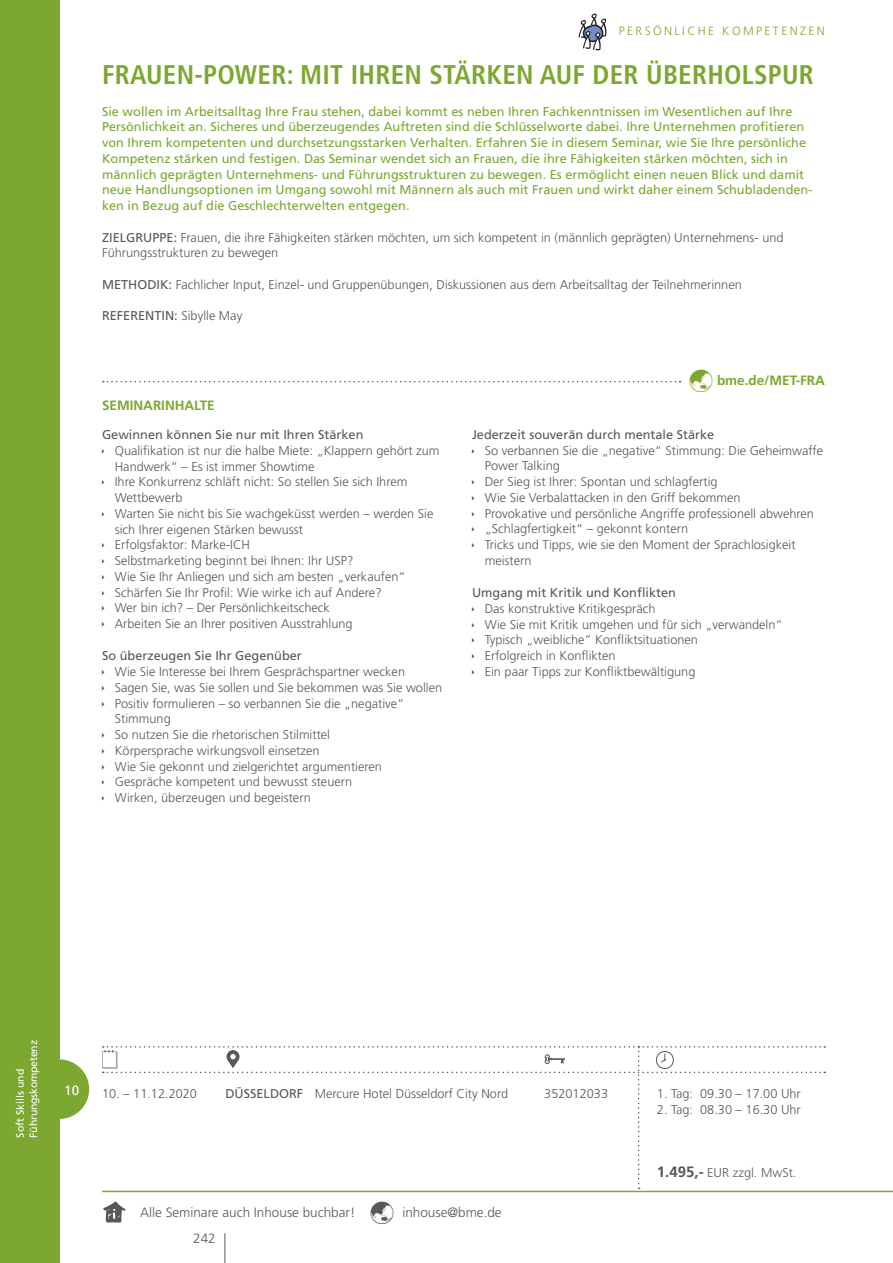
<style>
.page{position:relative;width:893px;height:1263px;background:#fff}
.page>*{position:absolute;margin:0;border:0;box-sizing:border-box;transform-origin:0 0}
.t1{font:700 condensed 27px "Frutiger LT Std";letter-spacing:.01em;color:#7ca830}
.t2{font:300 13.5px "Frutiger LT Std";color:#57585a}
.t3{font:700 13.5px "Frutiger LT Std";color:#7ca830}
.t4{font:13.5px "Frutiger LT Std";color:#fff}
.t5{font:300 12.75px/15.8px "Frutiger LT Std";color:#57585a}
.t6{font:12.75px/15.8px "Frutiger LT Std";color:#7ca830}
.t7{font:12.75px "Frutiger LT Std";color:#57585a}
.t8{font:300 12px "Frutiger LT Std";color:#7ca830}
.t9{font:10.5px/13.5px "Frutiger LT Std";letter-spacing:-.02em;color:#fff}
.s1{font-weight:400}
.s2{font-weight:700;font-size:15px}
</style>
<div class="page">
<hr style="left:224px;top:1233px;width:1px;height:30px;background:#57585a">
<svg style="left:102px;top:1046px;width:723px;height:143px"></svg>
<div style="left:30px;top:1059px;width:59px;height:60px;background:#7ca830;border-radius:50%"></div>
<div style="left:0;top:0;width:60px;height:1263px;background:#7ca830"></div>
<hr style="left:102px;top:1191px;width:791px;height:1px;background:#7ca830">
<svg style="left:103px;top:1201px;width:22px;height:21px"></svg>
<svg style="left:103px;top:381px;width:578px;height:1px"></svg>
<svg style="left:578px;top:13px;width:28px;height:37px"></svg>
<p class="t8" style="left:619px;top:24px;width:18px">Persönliche</p>
<p class="t8" style="left:722px;top:24px;width:11px">kompetenzen</p>
<h1 class="t1" style="left:102px;top:59px;width:29px">FRAUEN</h1>
<h1 class="t1" style="left:194px;top:59px;width:59px">-POWER</h1>
<h1 class="t1" style="left:287px;top:59px;width:29px">: MIT</h1>
<h1 class="t1" style="left:351px;top:59px;width:24px">IHREN</h1>
<h1 class="t1" style="left:429px;top:59px;width:58px">STÄRKEN</h1>
<h1 class="t1" style="left:540px;top:59px;width:16px">AUF</h1>
<h1 class="t1" style="left:593px;top:59px;width:16px">DER</h1>
<h1 class="t1" style="left:646px;top:59px;width:32px">ÜBERH</h1>
<h1 class="t1" style="left:724px;top:59px;width:60px">OLSPUR</h1>
<p class="t6" style="left:102px;top:103px;width:712px">Sie wollen im Arbeitsalltag I hre Frau stehen, dabei kommt es neben I hren Fachkenntnissen im Wesentlichen auf I hre Persönlichkeit an. Sicheres und überzeugendes Auftreten sind die Schlüsselworte dabei. I hre Unternehmen profitieren von I hrem kompetenten und durchsetzungsstarken Verhalten. Erfahren Sie in diesem Seminar, wie Sie I hre persönliche Kompetenz stärken und festigen. Das Seminar wendet sich an Frauen, die ihre Fähigkeiten stärken möchten, sich in männlich geprägten Unternehmens- und Führungsstrukturen zu bewegen. Es ermöglicht einen neuen Blick und damit neue Handlungsoptionen im Umgang sowohl mit Männern als auch mit Frauen und wirkt daher einem Schubladenden&shy;ken in Bezug auf die Geschlechterwelten entgegen.</p>
<p class="t7" style="left:102px;top:230px;width:20px">Zielgru</p>
<p class="t5" style="left:102px;top:229px;width:683px;text-indent:50px"><span class="s1">ppe :</span> Frauen, die ihre Fähigkeiten stärken möchten, um sich kompetent in (männlich geprägten) Unternehmens- und<br>Führungsstrukturen zu bewegen</p>
<p class="t7" style="left:102px;top:277px;width:22px">Method</p>
<p class="t5" style="left:157px;top:277px;width:587px"><span class="s1">ik:</span> Fachlicher Input, Einzel- und Gruppenübungen, Diskussionen aus dem Arbeitsalltag der Teilnehmerinnen</p>
<p class="t7" style="left:102px;top:308px;width:16px">Referent</p>
<p class="t5" style="left:162px;top:308px;width:82px"><span class="s1">in :</span> Sibylle May</p>
<p class="t3" style="left:102px;top:397px;width:10px">SEM</p>
<p class="t3" style="left:130px;top:397px;width:85px">INARINHALTE</p>
<p class="t7" style="left:102px;top:427px;width:263px">Gewinnen können Sie nur mit I hren Stärken</p>
<p class="t5" style="left:115px;top:443px;width:326px">Qualifikation ist nur die halbe Miete: „Klappern gehört zum Handwerk“ – Es ist immer Showtime<br>Ihre Konkurrenz schläft nicht: So stellen Sie sich Ihrem Wettbewerb<br>Warten Sie nicht bis Sie wachgeküsst werden – werden Sie sich Ihrer eigenen Stärken bewusst<br>Erfolgsfaktor: Marke-ICH<br>Selbstmarketing beginnt bei Ihnen: Ihr USP?<br>Wie Sie Ihr Anliegen und sich am besten „verkaufen“ Schärfen Sie Ihr Profil: Wie wirke ich auf Andere?<br>Wer bin ich? – Der Persönlichkeitscheck<br>Arbeiten Sie an Ihrer positiven Ausstrahlung</p>
<p class="t7" style="left:102px;top:648px;width:201px">So überzeugen Sie I hr Gegenüber</p>
<p class="t5" style="left:115px;top:664px;width:329px">Wie Sie Interesse bei Ihrem Gesprächspartner wecken<br>Sagen Sie, was Sie sollen und Sie bekommen was Sie wollen Positiv formulieren – so verbannen Sie die „negative“ Stimmung<br>So nutzen Sie die rhetorischen Stilmittel<br>Körpersprache wirkungsvoll einsetzen<br>Wie Sie gekonnt und zielgerichtet argumentieren Gespräche kompetent und bewusst steuern<br>Wirken, überzeugen und begeistern</p>
<p class="t3" style="left:717px;top:372px;width:93px">BME.DE/MET-FRA</p>
<p class="t7" style="left:472px;top:427px;width:244px">Jederzeit souverän durch mentale Stärke</p>
<p class="t5" style="left:485px;top:443px;width:340px">So verbannen Sie die „negative“ Stimmung: Die Geheimwaffe Power Talking<br>Der Sieg ist Ihrer: Spontan und schlagfertig<br>Wie Sie Verbalattacken in den Griff bekommen<br>Provokative und persönliche Angriffe professionell abwehren „Schlagfertigkeit“ – gekonnt kontern<br>Tricks und Tipps, wie sie den Moment der Sprachlosigkeit meistern</p>
<p class="t7" style="left:472px;top:585px;width:206px">Umgang mit Kritik und Konflikten</p>
<p class="t5" style="left:485px;top:601px;width:299px">Das konstruktive Kritikgespräch<br>Wie Sie mit Kritik umgehen und für sich „verwandeln“ Typisch „weibliche“ Konfliktsituationen<br>Erfolgreich in Konflikten<br>Ein paar Tipps zur Konfliktbewältigung</p>
<p class="t9" style="left:13px;top:1137px;width:99px;rotate:-90deg">Soft Skills und<br>Führungskompetenz</p>
<p class="t4" style="left:64px;top:1082px;width:17px">10</p>
<p class="t5" style="left:102px;top:1086px;width:96px">10. – 11.12.2020</p>
<p class="t7" style="left:225px;top:1086px;width:27px">Düsseldorf</p>
<p class="t5" style="left:315px;top:1086px;width:195px">Mercure Hotel Düsseldorf City Nord</p>
<p class="t5" style="left:544px;top:1086px;width:65px">352012033</p>
<p class="t5" style="left:657px;top:1086px;width:145px">1. Tag: 09.30 – 17.00 Uhr</p>
<p class="t5" style="left:657px;top:1102px;width:145px">2. Tag: 08.30 – 16.30 Uhr</p>
<p class="t2" style="left:140px;top:1204px;width:217px">Alle Seminare auch Inhouse buchbar!</p>
<p class="t2" style="left:402px;top:1204px;width:101px">inhouse@bme.de</p>
<p class="t2" style="left:193px;top:1231px;width:24px">242</p>
<p class="t5" style="left:657px;top:1165px;width:141px"><span class="s2">1.495,-</span> EUR zzgl. MwSt.</p>
</div>
